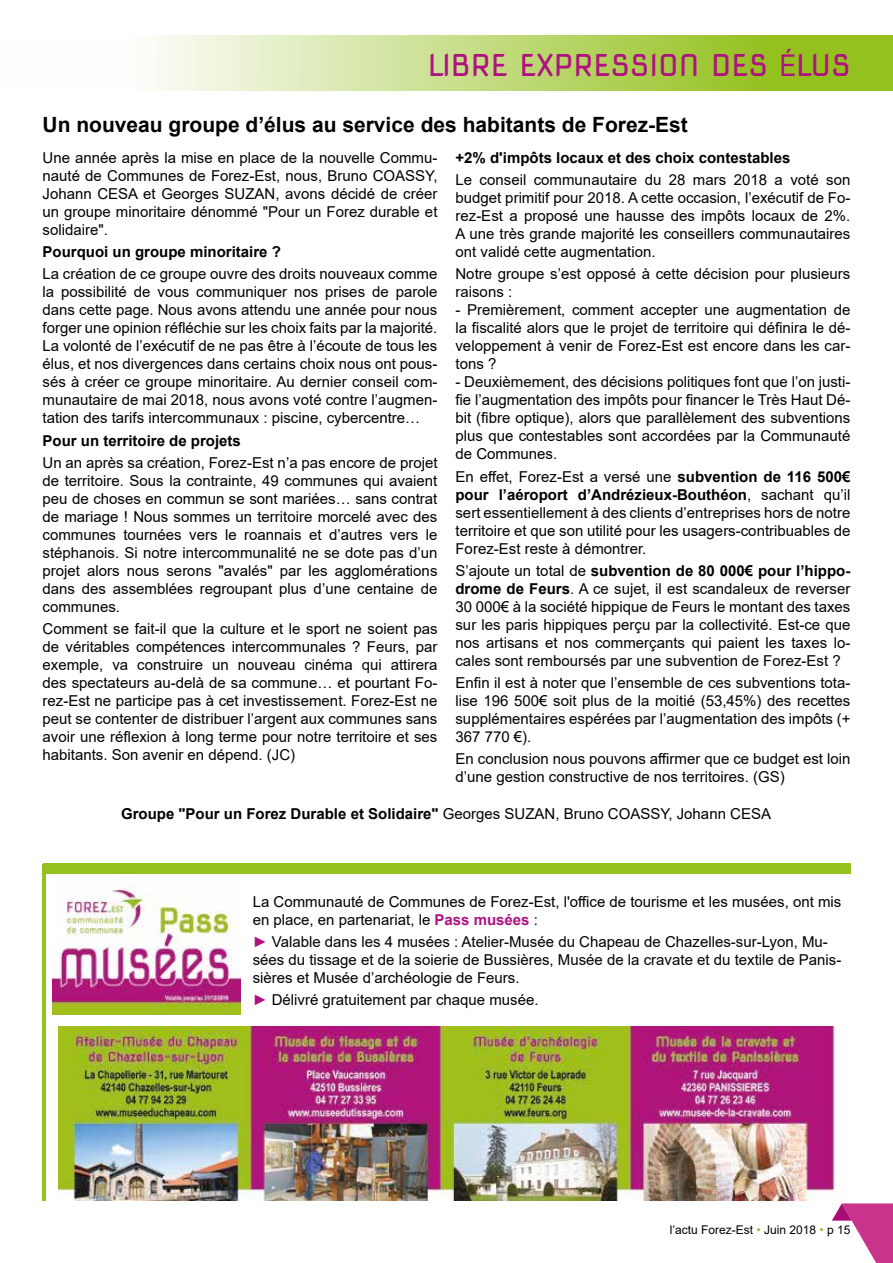
<style>
.page{position:relative;width:893px;height:1263px;background:#fff}
.page>*{position:absolute;margin:0;border:0;box-sizing:border-box;transform-origin:0 0}
.t1{font:30px "Nova Square";color:#af1280}
.t2{font:700 21px "Arial";color:#000}
.t3{font:15px/18px "Arial";color:#000;text-align:justify}
.t4{font:700 15px "Arial";color:#000}
.t5{font:12px "Arial";color:#000}
.s1{font-family:"Arial Narrow"}
.s2{font-weight:700}
.s3{font-weight:400}
.s4{font-weight:700;color:#af1280}
.s5{color:#af1280}
.s6{color:#95c11f}
</style>
<div class="page">
<svg style="left:154px;top:35px;width:739px;height:55px;background:#bed978"></svg>
<img style="left:52px;top:885px;width:188px;height:130px">
<img style="left:59px;top:1026px;width:776px;height:174px">
<hr style="left:43px;top:864px;width:3px;height:336px;background:#95c11f">
<div style="left:43px;top:863px;width:807px;height:11px;background:#95c11f"></div>
<svg style="left:832px;top:1203px;width:61px;height:60px"></svg>
<h1 class="t1" style="left:428px;top:47px;width:424px">LIBRE EXPRESSION DES <span class="s1">É</span>LUS</h1>
<h2 class="t2" style="left:43px;top:110px;width:647px">Un nouveau groupe d’élus au service des habitants de Forez-Est</h2>
<p class="t3" style="left:43px;top:149px;width:396px">Une année après la mise en place de la nouvelle Commu&shy;nauté de Communes de Forez-Est, nous, Bruno COASSY, Johann CESA et Georges SUZAN, avons décidé de créer un groupe minoritaire dénommé "Pour un Forez durable et solidaire".</p>
<p class="t4" style="left:43px;top:241px;width:240px">Pourquoi un groupe minoritaire ?</p>
<p class="t3" style="left:43px;top:265px;width:396px">La création de ce groupe ouvre des droits nouveaux comme la possibilité de vous communiquer nos prises de parole dans cette page. Nous avons attendu une année pour nous forger une opinion réfléchie sur les choix faits par la majorité.<br>La volonté de l’exécutif de ne pas être à l’écoute de tous les élus, et nos divergences dans certains choix nous ont pous&shy;sés à créer ce groupe minoritaire. Au dernier conseil com&shy;munautaire de mai 2018, nous avons voté contre l’augmen&shy;tation des tarifs intercommunaux : piscine, cybercentre…</p>
<p class="t4" style="left:43px;top:430px;width:200px">Pour un territoire de projets</p>
<p class="t3" style="left:43px;top:454px;width:396px">Un an après sa création, Forez-Est n’a pas encore de projet de territoire. Sous la contrainte, 49 communes qui avaient peu de choses en commun se sont mariées… sans contrat de mariage ! Nous sommes un territoire morcelé avec des communes tournées vers le roannais et d’autres vers le stéphanois. Si notre intercommunalité ne se dote pas d’un projet alors nous serons "avalés" par les agglomérations dans des assemblées regroupant plus d’une centaine de communes.</p>
<p class="t3" style="left:43px;top:620px;width:396px">Comment se fait-il que la culture et le sport ne soient pas de véritables compétences intercommunales ? Feurs, par exemple, va construire un nouveau cinéma qui attirera des spectateurs au-delà de sa commune… et pourtant Fo&shy;rez-Est ne participe pas à cet investissement. Forez-Est ne peut se contenter de distribuer l’argent aux communes sans avoir une réflexion à long terme pour notre territoire et ses habitants. Son avenir en dépend. (JC)</p>
<p class="t4" style="left:455px;top:147px;width:336px">+2% d'impôts locaux et des choix contestables</p>
<p class="t3" style="left:455px;top:171px;width:396px">Le conseil communautaire du 28 mars 2018 a voté son budget primitif pour 2018. A cette occasion, l’exécutif de Fo&shy;rez-Est a proposé une hausse des impôts locaux de 2%.<br>A une très grande majorité les conseillers communautaires ont validé cette augmentation.</p>
<p class="t3" style="left:455px;top:265px;width:396px">Notre groupe s’est opposé à cette décision pour plusieurs raisons :</p>
<p class="t3" style="left:455px;top:301px;width:396px">- Premièrement, comment accepter une augmentation de la fiscalité alors que le projet de territoire qui définira le dé&shy;veloppement à venir de Forez-Est est encore dans les car&shy;tons ?</p>
<p class="t3" style="left:455px;top:373px;width:396px">- Deuxièmement, des décisions politiques font que l’on justi&shy;fie l’augmentation des impôts pour financer le Très Haut Dé&shy;bit (fibre optique), alors que parallèlement des subventions plus que contestables sont accordées par la Communauté de Communes.</p>
<p class="t3" style="left:455px;top:467px;width:396px">En effet, Forez-Est a versé une <span class="s2">subvention de 116 500€ pour l’aéroport d’Andrézieux-Bouthéon</span>, sachant qu’il sert essentiellement à des clients d’entreprises hors de notre territoire et que son utilité pour les usagers-contribuables de Forez-Est reste à démontrer.</p>
<p class="t3" style="left:455px;top:562px;width:396px">S’ajoute un total de <span class="s2">subvention de 80 000€ pour l’hippo&shy;drome de Feurs</span>. A ce sujet, il est scandaleux de reverser 30 000€ à la société hippique de Feurs le montant des taxes sur les paris hippiques perçu par la collectivité. Est-ce que nos artisans et nos commerçants qui paient les taxes lo&shy;cales sont remboursés par une subvention de Forez-Est ?</p>
<p class="t3" style="left:455px;top:674px;width:396px">Enfin il est à noter que l’ensemble de ces subventions tota&shy;lise 196 500€ soit plus de la moitié (53,45%) des recettes supplémentaires espérées par l’augmentation des impôts (+ 367 770 €).</p>
<p class="t3" style="left:455px;top:750px;width:396px">En conclusion nous pouvons affirmer que ce budget est loin d’une gestion constructive de nos territoires. (GS)</p>
<p class="t4" style="left:121px;top:803px;width:651px">Groupe "Pour un Forez Durable et Solidaire" <span class="s3">Georges SUZAN, Bruno COASSY, Johann CESA</span></p>
<p class="t3" style="left:253px;top:892px;width:590px">La Communauté de Communes de Forez-Est, l'office de tourisme et les musées, ont mis en place, en partenariat, le <span class="s4">Pass musées</span> :</p>
<p class="t3" style="left:253px;top:933px;width:590px;text-align:left"><span class="s5">►</span> Valable dans les 4 musées : Atelier-Musée du Chapeau de Chazelles-sur-Lyon, Mu&shy;sées du tissage et de la soierie de Bussières, Musée de la cravate et du textile de Panis&shy;sières et Musée d’archéologie de Feurs.</p>
<p class="t3" style="left:253px;top:991px;width:287px"><span class="s5">►</span> Délivré gratuitement par chaque musée.</p>
<p class="t5" style="left:670px;top:1221px;width:182px">l’actu Forez-Est <span class="s6">•</span> Juin 2018 <span class="s6">•</span> p 15</p>
</div>
